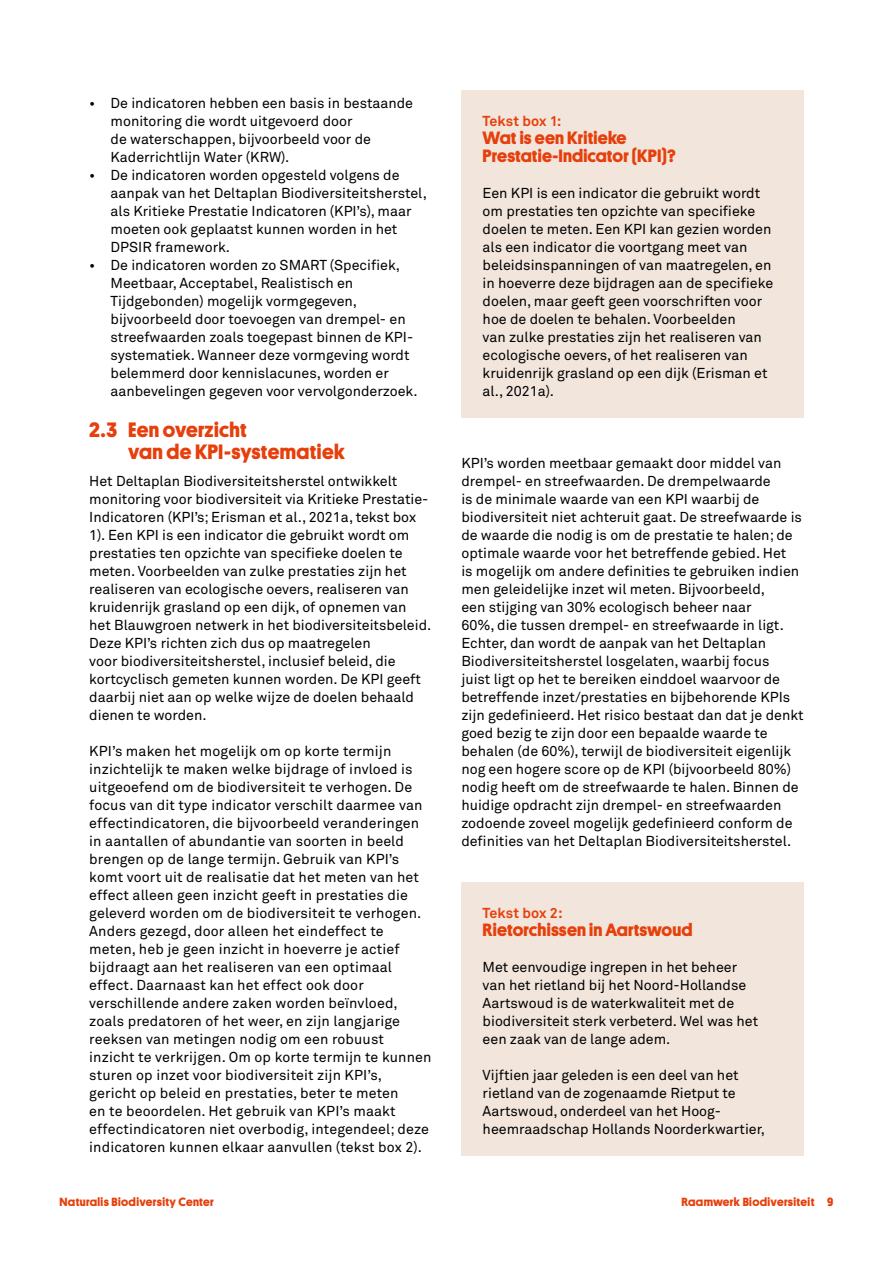
<style>
.page{position:relative;width:893px;height:1263px;background:#fff}
.page>*{position:absolute;margin:0;border:0;box-sizing:border-box;transform-origin:0 0}
.t1{font:700 21px/22.5px "Platform";letter-spacing:.015em;color:#e73f0c}
.t2{font:700 18px/18px "Platform";letter-spacing:.01em;color:#e73f0c}
.t3{font:14.25px/18px "Akkurat Pro";color:#000}
.t4{font:700 14.25px "Akkurat Pro";letter-spacing:.005em;color:#e73f0c}
.t5{font:700 12px "Platform";letter-spacing:.03em;color:#e73f0c}
</style>
<div class="page">
<div style="left:461px;top:90px;width:343px;height:21px;background:#f1e5dc"></div>
<div style="left:461px;top:108px;width:343px;height:57px;background:#f1e5dc"></div>
<div style="left:461px;top:162px;width:343px;height:21px;background:#f1e5dc"></div>
<div style="left:461px;top:180px;width:343px;height:219px;background:#f1e5dc"></div>
<div style="left:461px;top:396px;width:343px;height:21px;background:#f1e5dc"></div>
<div style="left:461px;top:882px;width:343px;height:21px;background:#f1e5dc"></div>
<div style="left:461px;top:900px;width:343px;height:39px;background:#f1e5dc"></div>
<div style="left:461px;top:936px;width:343px;height:21px;background:#f1e5dc"></div>
<div style="left:461px;top:954px;width:343px;height:93px;background:#f1e5dc"></div>
<div style="left:461px;top:1044px;width:343px;height:21px;background:#f1e5dc"></div>
<div style="left:461px;top:1062px;width:343px;height:75px;background:#f1e5dc"></div>
<div style="left:461px;top:1134px;width:343px;height:21px;background:#f1e5dc"></div>
<p class="t3" style="left:111px;top:94px;width:304px;text-indent:-21px">• De indicatoren hebben een basis in bestaande monitoring die wordt uitgevoerd door<br>de waterschappen, bijvoorbeeld voor de Kaderrichtlijn Water (KRW).</p>
<p class="t3" style="left:111px;top:166px;width:318px;text-indent:-21px">• De indicatoren worden opgesteld volgens de aanpak van het Deltaplan Biodiversiteitsherstel, als Kritieke Prestatie Indicatoren (KPI’s), maar moeten ook geplaatst kunnen worden in het DPSIR framework.</p>
<p class="t3" style="left:111px;top:256px;width:309px;text-indent:-21px">• De indicatoren worden zo SMART (Specifiek, Meetbaar, Acceptabel, Realistisch en Tijdgebonden) mogelijk vormgegeven, bijvoorbeeld door toevoegen van drempel- en streefwaarden zoals toegepast binnen de KPI&shy;systematiek. Wanneer deze vormgeving wordt belemmerd door kennislacunes, worden er aanbevelingen gegeven voor vervolgonderzoek.</p>
<h1 class="t1" style="left:128px;top:417px;width:218px;text-indent:-39px">2.3 Een overzicht<br>van de KPI-systematiek</h1>
<p class="t3" style="left:89px;top:472px;width:344px">Het Deltaplan Biodiversiteitsherstel ontwikkelt monitoring voor biodiversiteit via Kritieke Prestatie-Indicatoren (KPI’s; Erisman et al., 2021a, tekst box 1). Een KPI is een indicator die gebruikt wordt om prestaties ten opzichte van specifieke doelen te meten. Voorbeelden van zulke prestaties zijn het realiseren van ecologische oevers, realiseren van kruidenrijk grasland op een dijk, of opnemen van het Blauwgroen netwerk in het biodiversiteitsbeleid.<br>Deze KPI’s richten zich dus op maatregelen<br>voor biodiversiteitsherstel, inclusief beleid, die kortcyclisch gemeten kunnen worden. De KPI geeft daarbij niet aan op welke wijze de doelen behaald dienen te worden.</p>
<p class="t3" style="left:89px;top:742px;width:344px">KPI’s maken het mogelijk om op korte termijn inzichtelijk te maken welke bijdrage of invloed is uitgeoefend om de biodiversiteit te verhogen. De focus van dit type indicator verschilt daarmee van effectindicatoren, die bijvoorbeeld veranderingen in aantallen of abundantie van soorten in beeld brengen op de lange termijn. Gebruik van KPI’s komt voort uit de realisatie dat het meten van het effect alleen geen inzicht geeft in prestaties die geleverd worden om de biodiversiteit te verhogen.<br>Anders gezegd, door alleen het eindeffect te meten, heb je geen inzicht in hoeverre je actief bijdraagt aan het realiseren van een optimaal effect. Daarnaast kan het effect ook door verschillende andere zaken worden beïnvloed, zoals predatoren of het weer, en zijn langjarige reeksen van metingen nodig om een robuust inzicht te verkrijgen. Om op korte termijn te kunnen sturen op inzet voor biodiversiteit zijn KPI’s, gericht op beleid en prestaties, beter te meten<br>en te beoordelen. Het gebruik van KPI’s maakt effectindicatoren niet overbodig, integendeel; deze indicatoren kunnen elkaar aanvullen (tekst box 2).</p>
<p class="t4" style="left:483px;top:112px;width:80px">Tekst box 1:</p>
<p class="t2" style="left:483px;top:128px;width:195px">Wat is een Kritieke<br>Prestatie-Indicator (KPI)?</p>
<p class="t3" style="left:483px;top:184px;width:292px">Een KPI is een indicator die gebruikt wordt om prestaties ten opzichte van specifieke doelen te meten. Een KPI kan gezien worden als een indicator die voortgang meet van beleidsinspanningen of van maatregelen, en in hoeverre deze bijdragen aan de specifieke doelen, maar geeft geen voorschriften voor hoe de doelen te behalen. Voorbeelden<br>van zulke prestaties zijn het realiseren van ecologische oevers, of het realiseren van kruidenrijk grasland op een dijk (Erisman et al., 2021a).</p>
<p class="t3" style="left:461px;top:454px;width:344px">KPI’s worden meetbaar gemaakt door middel van drempel- en streefwaarden. De drempelwaarde<br>is de minimale waarde van een KPI waarbij de biodiversiteit niet achteruit gaat. De streefwaarde is de waarde die nodig is om de prestatie te halen; de optimale waarde voor het betreffende gebied. Het<br>is mogelijk om andere definities te gebruiken indien men geleidelijke inzet wil meten. Bijvoorbeeld,<br>een stijging van 30% ecologisch beheer naar<br>60%, die tussen drempel- en streefwaarde in ligt.<br>Echter, dan wordt de aanpak van het Deltaplan Biodiversiteitsherstel losgelaten, waarbij focus<br>juist ligt op het te bereiken einddoel waarvoor de betreffende inzet/prestaties en bijbehorende KPIs zijn gedefinieerd. Het risico bestaat dan dat je denkt goed bezig te zijn door een bepaalde waarde te behalen (de 60%), terwijl de biodiversiteit eigenlijk nog een hogere score op de KPI (bijvoorbeeld 80%) nodig heeft om de streefwaarde te halen. Binnen de huidige opdracht zijn drempel- en streefwaarden zodoende zoveel mogelijk gedefinieerd conform de definities van het Deltaplan Biodiversiteitsherstel.</p>
<p class="t4" style="left:483px;top:904px;width:81px">Tekst box 2:</p>
<p class="t2" style="left:483px;top:920px;width:211px">Rietorchissen in Aartswoud</p>
<p class="t3" style="left:483px;top:958px;width:277px">Met eenvoudige ingrepen in het beheer van het rietland bij het Noord-Hollandse Aartswoud is de waterkwaliteit met de biodiversiteit sterk verbeterd. Wel was het een zaak van de lange adem.</p>
<p class="t3" style="left:483px;top:1066px;width:284px">Vijftien jaar geleden is een deel van het rietland van de zogenaamde Rietput te Aartswoud, onderdeel van het Hoog&shy;heemraadschap Hollands Noorderkwartier,</p>
<p class="t5" style="left:60px;top:1193px;width:156px">Naturalis Biodiversity Center</p>
<p class="t5" style="left:682px;top:1193px;width:153px">Raamwerk Biodiversiteit 9</p>
</div>
